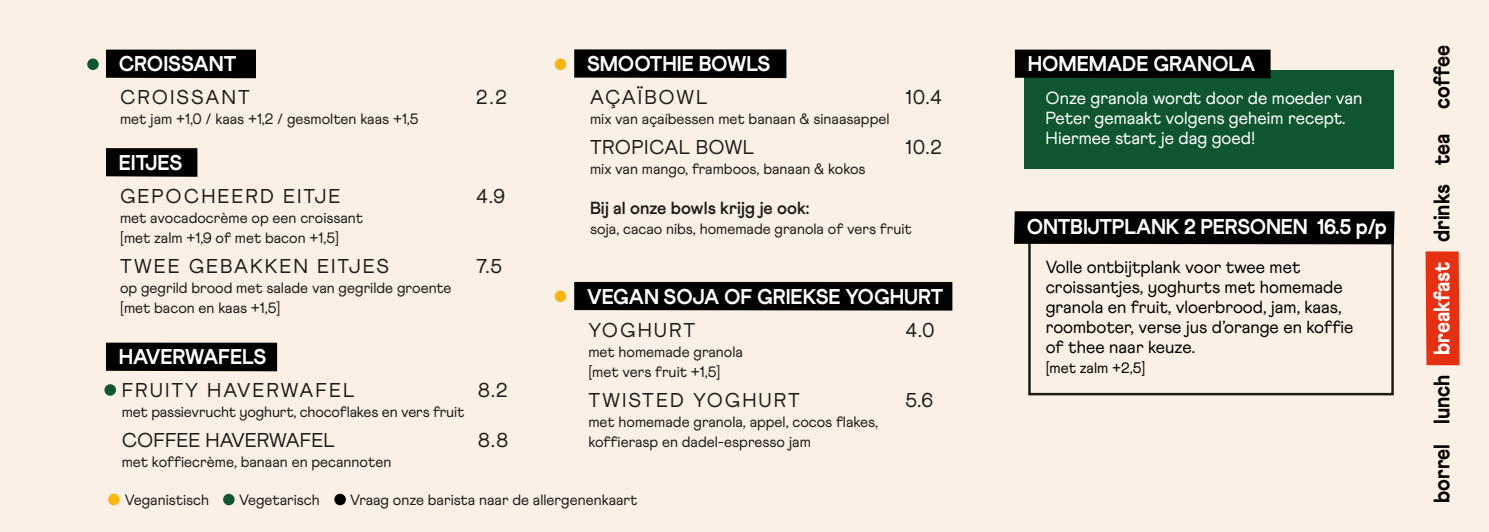
<style>
.page{position:relative;width:1489px;height:532px;background:#fff}
.page>*{position:absolute;margin:0;border:0;box-sizing:border-box;transform-origin:0 0}
.t1{font:800 22.5px "Athletics";color:#010100;scale:.93 1}
.t2{font:800 21.25px "Athletics";color:#fff;scale:.96 1}
.t3{font:20px "Athletics";letter-spacing:.1em;color:#1d1d1b}
.t4{font:20px "Athletics";color:#1d1d1b}
.t5{font:20px "Athletics";letter-spacing:.02em;color:#1d1d1b}
.t6{font:17.5px/20px "Athletics";color:#010100}
.t7{font:17.5px/20px "Athletics";color:#fff}
.t8{font:700 17.5px "Athletics";color:#1d1d1b}
.t9{font:15px/20px "Athletics";color:#1d1d1b}
.t10{font:15px "Athletics";color:#010100}
.s1{color:#fff}
</style>
<div class="page">
<div style="left:0;top:0;width:1488px;height:531px;background:#fbf0e6"></div>
<div style="left:223px;top:493px;width:11px;height:12px;background:#0f5630;border-radius:50%"></div>
<div style="left:108px;top:493px;width:12px;height:12px;background:#fab511;border-radius:50%"></div>
<div style="left:334px;top:493px;width:12px;height:12px;background:#010100;border-radius:50%"></div>
<div style="left:1425px;top:251px;width:34px;height:114px;background:#e53012"></div>
<div style="left:1024px;top:70px;width:369px;height:99px;background:#0f5630"></div>
<div style="left:1028px;top:235px;width:365px;height:160px;border:2px solid #1d1d1b"></div>
<div style="left:1013px;top:211px;width:381px;height:33px;background:#010100"></div>
<div style="left:574px;top:49px;width:212px;height:29px;background:#010100"></div>
<div style="left:106px;top:342px;width:171px;height:29px;background:#010100"></div>
<div style="left:106px;top:50px;width:150px;height:28px;background:#010100"></div>
<div style="left:106px;top:148px;width:91px;height:29px;background:#010100"></div>
<div style="left:574px;top:282px;width:378px;height:28px;background:#010100"></div>
<div style="left:1014px;top:50px;width:256px;height:28px;background:#010100"></div>
<div style="left:87px;top:58px;width:12px;height:12px;background:#0f5630;border-radius:50%"></div>
<div style="left:554px;top:58px;width:12px;height:12px;background:#fab511;border-radius:50%"></div>
<div style="left:554px;top:290px;width:12px;height:12px;background:#fab511;border-radius:50%"></div>
<div style="left:104px;top:384px;width:12px;height:11px;background:#0f5630;border-radius:50%"></div>
<h2 class="t2" style="left:119px;top:51px;width:124px">CROISSANT</h2>
<h3 class="t3" style="left:120px;top:86px;width:131px">CROISSANT</h3>
<p class="t9" style="left:120px;top:109px;width:300px">met jam +1,0 / kaas +1,2 / gesmolten kaas +1,5</p>
<h2 class="t2" style="left:119px;top:150px;width:67px">EITJES</h2>
<h3 class="t3" style="left:120px;top:184px;width:222px">GEPOCHEERD EITJE</h3>
<p class="t9" style="left:120px;top:207px;width:244px">met avocadocrème op een croissant [met zalm +1,9 of met bacon +1,5]</p>
<h3 class="t3" style="left:120px;top:254px;width:270px">TWEE GEBAKKEN EITJES</h3>
<p class="t9" style="left:120px;top:277px;width:333px">op gegrild brood met salade van gegrilde groente [met bacon en kaas +1,5]</p>
<h3 class="t3" style="left:476px;top:86px;width:32px">2.2</h3>
<h3 class="t3" style="left:476px;top:184px;width:30px">4.9</h3>
<h3 class="t3" style="left:476px;top:254px;width:28px">7.5</h3>
<h2 class="t2" style="left:119px;top:344px;width:155px">HAVERWAFELS</h2>
<h3 class="t3" style="left:122px;top:378px;width:234px">FRUITY HAVERWAFEL</h3>
<p class="t9" style="left:122px;top:402px;width:344px">met passievrucht yoghurt, chocoflakes en vers fruit</p>
<h3 class="t4" style="left:122px;top:428px;width:214px">COFFEE HAVERWAFEL</h3>
<p class="t9" style="left:122px;top:452px;width:271px">met koffiecrème, banaan en pecannoten</p>
<h3 class="t3" style="left:478px;top:378px;width:31px">8.2</h3>
<h3 class="t3" style="left:478px;top:428px;width:32px">8.8</h3>
<h2 class="t2" style="left:587px;top:51px;width:192px">SMOOTHIE BOWLS</h2>
<h3 class="t3" style="left:590px;top:85px;width:119px">AÇAÏBOWL</h3>
<p class="t9" style="left:590px;top:109px;width:301px">mix van açaíbessen met banaan &amp; sinaasappel</p>
<h3 class="t5" style="left:590px;top:135px;width:166px">TROPICAL BOWL</h3>
<p class="t9" style="left:590px;top:159px;width:277px">mix van mango, framboos, banaan &amp; kokos</p>
<p class="t8" style="left:590px;top:197px;width:221px">Bij al onze bowls krijg je ook:</p>
<p class="t9" style="left:590px;top:219px;width:323px">soja, cacao nibs, homemade granola of vers fruit</p>
<h3 class="t3" style="left:905px;top:85px;width:38px">10.4</h3>
<h3 class="t3" style="left:905px;top:135px;width:38px">10.2</h3>
<h2 class="t2" style="left:587px;top:283px;width:373px">VEGAN SOJA OF GRIEKSE YOGHURT</h2>
<h3 class="t3" style="left:588px;top:318px;width:108px">YOGHURT</h3>
<p class="t9" style="left:588px;top:341px;width:156px">met homemade granola [met vers fruit +1,5]</p>
<h3 class="t3" style="left:588px;top:388px;width:213px">TWISTED YOGHURT</h3>
<p class="t9" style="left:588px;top:411px;width:291px">met homemade granola, appel, cocos flakes, koffierasp en dadel-espresso jam</p>
<h3 class="t3" style="left:905px;top:318px;width:31px">4.0</h3>
<h3 class="t3" style="left:905px;top:388px;width:29px">5.6</h3>
<p class="t9" style="left:125px;top:489px;width:86px">Veganistisch</p>
<p class="t9" style="left:239px;top:489px;width:82px">Vegetarisch</p>
<p class="t9" style="left:350px;top:489px;width:289px">Vraag onze barista naar de allergenenkaart</p>
<h2 class="t2" style="left:1027px;top:51px;width:239px">HOMEMADE GRANOLA</h2>
<p class="t7" style="left:1045px;top:88px;width:318px">Onze granola wordt door de moeder van<br>Peter gemaakt volgens geheim recept.<br>Hiermee start je dag goed!</p>
<h2 class="t2" style="left:1026px;top:214px;width:376px">ONTBIJTPLANK 2 PERSONEN 16.5 p/p</h2>
<p class="t6" style="left:1045px;top:256px;width:309px">Volle ontbĳtplank voor twee met croissantjes, yoghurts met homemade granola en fruit, vloerbrood, jam, kaas, roomboter, verse jus d’orange en koffie of thee naar keuze.</p>
<p class="t10" style="left:1045px;top:359px;width:101px">[met zalm +2,5]</p>
<h1 class="t1" style="left:1427px;top:502px;width:494px;rotate:-90deg">borrel lunch <span class="s1">breakfast</span> drinks tea coffee</h1>
</div>
